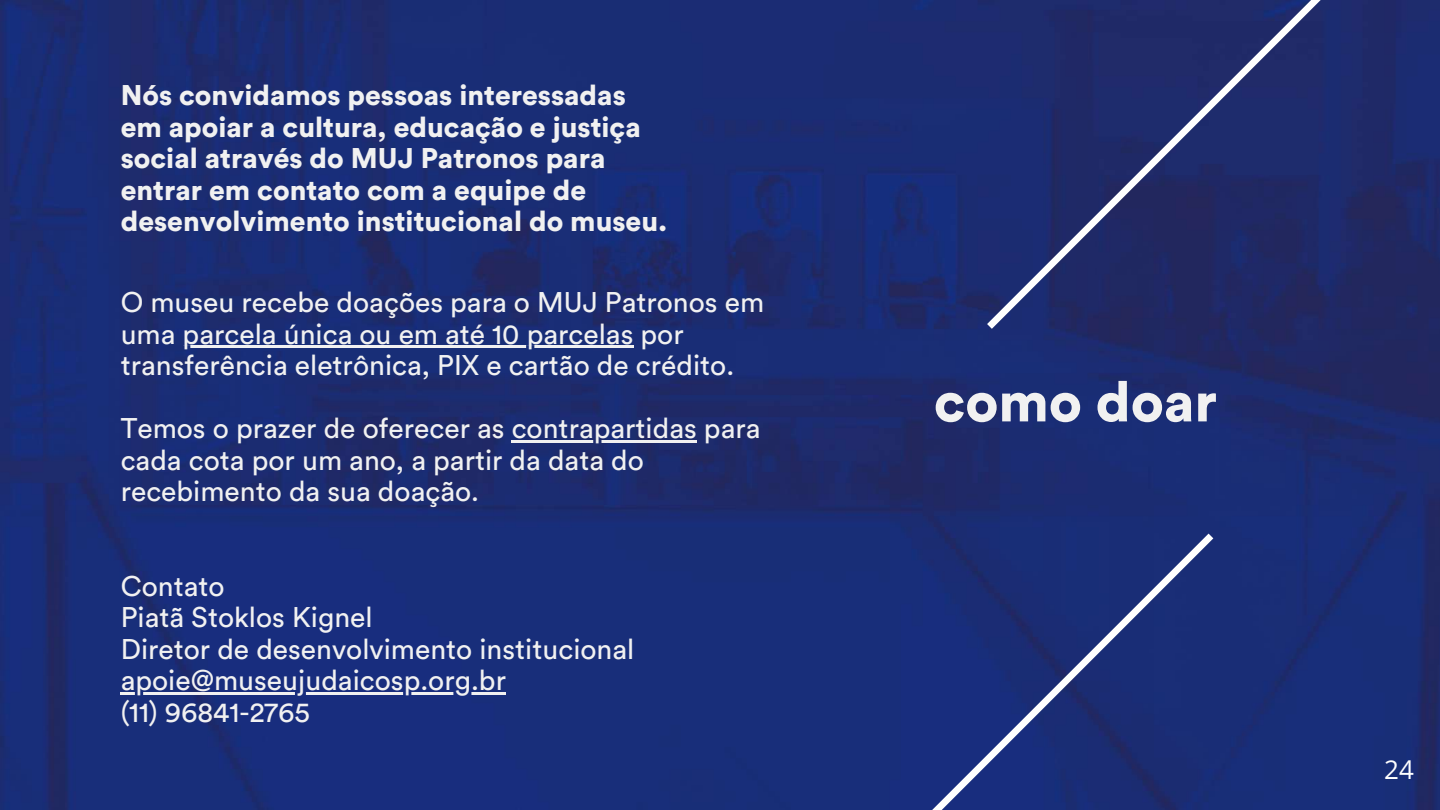
<style>
.page{position:relative;width:1440px;height:810px;background:#fff}
.page>*{position:absolute;margin:0;border:0;box-sizing:border-box;transform-origin:0 0}
.t1{font:900 55.9px "Circular Std";color:#f1f1f1}
.t2{font:28.2px/31.5px "Circular Std";color:#f1f1f1}
.t3{font:900 28.2px/31.5px "Circular Std";color:#f1f1f1}
.t4{font:26px "Open Sans";color:#fff}
</style>
<div class="page">
<img style="left:0;top:0;width:1440px;height:810px">
<hr style="left:183px;top:345px;width:450px;height:3px;background:#f1f1f1">
<hr style="left:512px;top:440px;width:185px;height:2px;background:#f1f1f1">
<hr style="left:121px;top:692px;width:385px;height:2px;background:#f1f1f1">
<div style="left:300px;top:526px;width:921px;height:284px;background:#182e7a"></div>
<svg style="left:980px;top:0;width:460px;height:336px;background:#232e6b"></svg>
<p class="t3" style="left:121px;top:81px;width:548px">Nós convidamos pessoas interessadas em apoiar a cultura, educação e justiça social através do MUJ Patronos para entrar em contato com a equipe de desenvolvimento institucional do museu.</p>
<p class="t2" style="left:121px;top:288px;width:645px">O museu recebe doações para o MUJ Patronos em uma parcela única ou em até 10 parcelas por transferência eletrônica, PIX e cartão de crédito.</p>
<p class="t2" style="left:121px;top:414px;width:641px">Temos o prazer de oferecer as contrapartidas para cada cota por um ano, a partir da data do recebimento da sua doação.</p>
<p class="t2" style="left:121px;top:572px;width:515px">Contato<br>Piatã Stoklos Kignel<br>Diretor de desenvolvimento institucional apoie@museujudaicosp.org.br<br>(11) 96841-2765</p>
<h1 class="t1" style="left:934px;top:376px;width:285px">como doar</h1>
<p class="t4" style="left:1384px;top:751px;width:31px">24</p>
</div>
